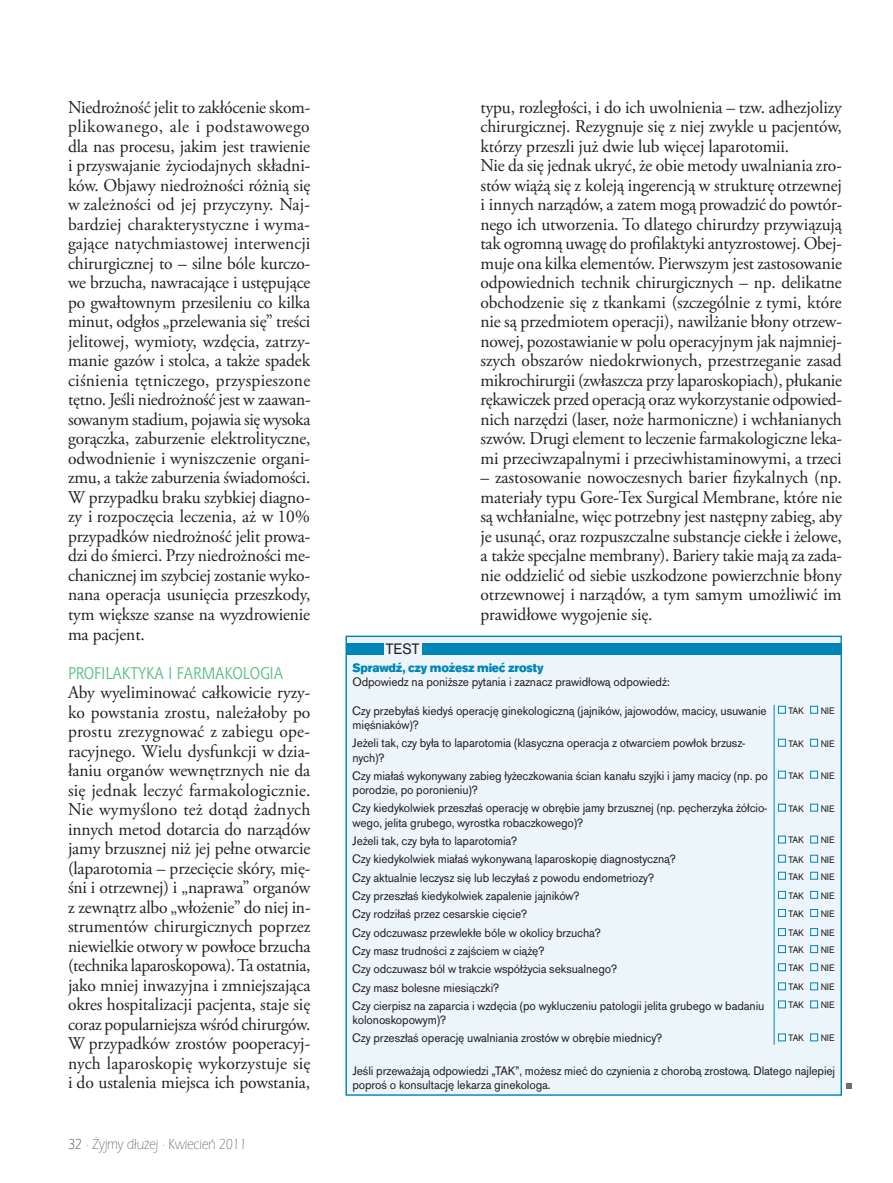
<style>
.page{position:relative;width:893px;height:1183px;background:#fff}
.page>*{position:absolute;margin:0;border:0;box-sizing:border-box;transform-origin:0 0}
.t1{font:18px/19.5px "Adobe Garamond Pro";letter-spacing:-.01em;color:#231f20;text-align:justify}
.t2{font:16.5px "EFN Manhattan";letter-spacing:-.005em;color:#57be85;scale:.9 1}
.t3{font:15.75px "Accius TEE";color:#231f20;scale:.94 1}
.t4{font:300 15px "Erie";color:#57585a;scale:.85 1}
.t5{font:12.9px/18.3px "Accius TEE";letter-spacing:-.01em;color:#231f20;scale:.95 1}
.t6{font:12.9px "Accius TEE Ultr";letter-spacing:-.02em;color:#0085b8;scale:.95 1}
.t7{font:9.75px "Accius TEE";letter-spacing:-.01em;color:#231f20;scale:.95 1}
.s1{color:#231f20}
</style>
<div class="page">
<div style="left:346px;top:636px;width:495px;height:458px;background:#ecf6fa"></div>
<div style="left:346px;top:643px;width:37px;height:11px;background:#0085b8"></div>
<div style="left:423px;top:643px;width:419px;height:11px;background:#0085b8"></div>
<div style="left:778px;top:705px;width:8px;height:8px;border:1px solid #0085b8"></div>
<div style="left:810px;top:705px;width:8px;height:8px;border:1px solid #0085b8"></div>
<div style="left:778px;top:738px;width:8px;height:8px;border:1px solid #0085b8"></div>
<div style="left:810px;top:738px;width:8px;height:8px;border:1px solid #0085b8"></div>
<div style="left:778px;top:770px;width:8px;height:8px;border:1px solid #0085b8"></div>
<div style="left:810px;top:770px;width:8px;height:8px;border:1px solid #0085b8"></div>
<div style="left:778px;top:803px;width:8px;height:8px;border:1px solid #0085b8"></div>
<div style="left:810px;top:803px;width:8px;height:8px;border:1px solid #0085b8"></div>
<div style="left:778px;top:835px;width:8px;height:8px;border:1px solid #0085b8"></div>
<div style="left:810px;top:835px;width:8px;height:8px;border:1px solid #0085b8"></div>
<div style="left:778px;top:854px;width:8px;height:8px;border:1px solid #0085b8"></div>
<div style="left:810px;top:854px;width:8px;height:8px;border:1px solid #0085b8"></div>
<div style="left:778px;top:871px;width:8px;height:8px;border:1px solid #0085b8"></div>
<div style="left:810px;top:871px;width:8px;height:8px;border:1px solid #0085b8"></div>
<div style="left:778px;top:890px;width:8px;height:8px;border:1px solid #0085b8"></div>
<div style="left:810px;top:890px;width:8px;height:8px;border:1px solid #0085b8"></div>
<div style="left:778px;top:908px;width:8px;height:8px;border:1px solid #0085b8"></div>
<div style="left:810px;top:908px;width:8px;height:8px;border:1px solid #0085b8"></div>
<div style="left:778px;top:928px;width:8px;height:7px;border:1px solid #0085b8"></div>
<div style="left:810px;top:928px;width:8px;height:7px;border:1px solid #0085b8"></div>
<div style="left:778px;top:945px;width:8px;height:7px;border:1px solid #0085b8"></div>
<div style="left:810px;top:945px;width:8px;height:7px;border:1px solid #0085b8"></div>
<div style="left:778px;top:963px;width:8px;height:7px;border:1px solid #0085b8"></div>
<div style="left:810px;top:963px;width:8px;height:7px;border:1px solid #0085b8"></div>
<div style="left:778px;top:982px;width:8px;height:7px;border:1px solid #0085b8"></div>
<div style="left:810px;top:982px;width:8px;height:7px;border:1px solid #0085b8"></div>
<div style="left:778px;top:1000px;width:8px;height:7px;border:1px solid #0085b8"></div>
<div style="left:810px;top:1000px;width:8px;height:7px;border:1px solid #0085b8"></div>
<div style="left:778px;top:1033px;width:8px;height:7px;border:1px solid #0085b8"></div>
<div style="left:810px;top:1033px;width:8px;height:7px;border:1px solid #0085b8"></div>
<hr style="left:774px;top:704px;width:1px;height:340px;background:#0085b8">
<svg style="left:846px;top:1083px;width:5px;height:4px"></svg>
<p class="t1" style="left:68px;top:98px;width:244px">Niedrożność jelit to zakłócenie skom&shy;plikowanego, ale i podstawowego dla nas procesu, jakim jest trawienie i przyswajanie życiodajnych składni&shy;ków. Objawy niedrożności różnią się w zależności od jej przyczyny. Naj&shy;bardziej charakterystyczne i wyma&shy;gające natychmiastowej interwencji chirurgicznej to – silne bóle kurczo&shy;we brzucha, nawracające i ustępujące po gwałtownym przesileniu co kilka minut, odgłos „przelewania się” treści jelitowej, wymioty, wzdęcia, zatrzy&shy;manie gazów i stolca, a także spadek ciśnienia tętniczego, przyspieszone tętno. Jeśli niedrożność jest w zaawan&shy;sowanym stadium, pojawia się wysoka gorączka, zaburzenie elektrolityczne, odwodnienie i wyniszczenie organi&shy;zmu, a także zaburzenia świadomości.<br>W przypadku braku szybkiej diagno&shy;zy i rozpoczęcia leczenia, aż w 10% przypadków niedrożność jelit prowa&shy;dzi do śmierci. Przy niedrożności me&shy;chanicznej im szybciej zostanie wyko&shy;nana operacja usunięcia przeszkody, tym większe szanse na wyzdrowienie ma pacjent.</p>
<p class="t2" style="left:68px;top:662px;width:241px">PROFILAKTYKA I FARMAKOLOGIA</p>
<p class="t1" style="left:68px;top:683px;width:244px">Aby wyeliminować całkowicie ryzy&shy;ko powstania zrostu, należałoby po prostu zrezygnować z zabiegu ope&shy;racyjnego. Wielu dysfunkcji w dzia&shy;łaniu organów wewnętrznych nie da się jednak leczyć farmakologicznie.<br>Nie wymyślono też dotąd żadnych innych metod dotarcia do narządów jamy brzusznej niż jej pełne otwarcie (laparotomia – przecięcie skóry, mię&shy;śni i otrzewnej) i „naprawa” organów z zewnątrz albo „włożenie” do niej in&shy;strumentów chirurgicznych poprzez niewielkie otwory w powłoce brzucha (technika laparoskopowa). Ta ostatnia, jako mniej inwazyjna i zmniejszająca okres hospitalizacji pacjenta, staje się coraz popularniejsza wśród chirurgów.<br>W przypadków zrostów pooperacyj&shy;nych laparoskopię wykorzystuje się i do ustalenia miejsca ich powstania,</p>
<p class="t4" style="left:68px;top:1135px;width:212px"><span class="s1">32</span> • Żyjmy dłużej • Kwiecień 2011</p>
<p class="t1" style="left:480px;top:98px;width:363px;text-align:left">typu, rozległości, i do ich uwolnienia – tzw. adhezjolizy chirurgicznej. Rezygnuje się z niej zwykle u pacjentów, którzy przeszli już dwie lub więcej laparotomii.<br>Nie da się jednak ukryć, że obie metody uwalniania zro&shy;stów wiążą się z koleją ingerencją w strukturę otrzewnej i innych narządów, a zatem mogą prowadzić do powtór&shy;nego ich utworzenia. To dlatego chirurdzy przywiązują tak ogromną uwagę do profilaktyki antyzrostowej. Obej&shy;muje ona kilka elementów. Pierwszym jest zastosowanie odpowiednich technik chirurgicznych – np. delikatne obchodzenie się z tkankami (szczególnie z tymi, które nie są przedmiotem operacji), nawilżanie błony otrzew&shy;nowej, pozostawianie w polu operacyjnym jak najmniej&shy;szych obszarów niedokrwionych, przestrzeganie zasad mikrochirurgii (zwłaszcza przy laparoskopiach), płukanie rękawiczek przed operacją oraz wykorzystanie odpowied&shy;nich narzędzi (laser, noże harmoniczne) i wchłanianych szwów. Drugi element to leczenie farmakologiczne leka&shy;mi przeciwzapalnymi i przeciwhistaminowymi, a trzeci</p>
<p class="t1" style="left:480px;top:468px;width:363px">– zastosowanie nowoczesnych barier fizykalnych (np. materiały typu Gore-Tex Surgical Membrane, które nie są wchłanialne, więc potrzebny jest następny zabieg, aby je usunąć, oraz rozpuszczalne substancje ciekłe i żelowe, a także specjalne membrany). Bariery takie mają za zada&shy;nie oddzielić od siebie uszkodzone powierzchnie błony otrzewnowej i narządów, a tym samym umożliwić im prawidłowe wygojenie się.</p>
<p class="t3" style="left:386px;top:640px;width:37px">TEST</p>
<p class="t6" style="left:352px;top:659px;width:203px">Sprawdź, czy możesz mieć zrosty</p>
<p class="t5" style="left:352px;top:672px;width:335px">Odpowiedz na poniższe pytania i zaznacz prawidłową odpowiedź:</p>
<p class="t5" style="left:352px;top:703px;width:438px;line-height:14.2px">Czy przebyłaś kiedyś operację ginekologiczną (jajników, jajowodów, macicy, usuwanie mięśniaków)?</p>
<p class="t5" style="left:352px;top:736px;width:415px;line-height:14.2px">Jeżeli tak, czy była to laparotomia (klasyczna operacja z otwarciem powłok brzusz&shy;nych)?</p>
<p class="t5" style="left:352px;top:768px;width:439px;line-height:14.2px">Czy miałaś wykonywany zabieg łyżeczkowania ścian kanału szyjki i jamy macicy (np. po porodzie, po poronieniu)?</p>
<p class="t5" style="left:352px;top:801px;width:438px;line-height:14.2px">Czy kiedykolwiek przeszłaś operację w obrębie jamy brzusznej (np. pęcherzyka żółcio&shy;wego, jelita grubego, wyrostka robaczkowego)?</p>
<p class="t5" style="left:352px;top:831px;width:435px">Jeżeli tak, czy była to laparotomia?<br>Czy kiedykolwiek miałaś wykonywaną laparoskopię diagnostyczną?<br>Czy aktualnie leczysz się lub leczyłaś z powodu endometriozy?<br>Czy przeszłaś kiedykolwiek zapalenie jajników?<br>Czy rodziłaś przez cesarskie cięcie?<br>Czy odczuwasz przewlekłe bóle w okolicy brzucha?<br>Czy masz trudności z zajściem w ciążę?<br>Czy odczuwasz ból w trakcie współżycia seksualnego?<br>Czy masz bolesne miesiączki?<br>Czy cierpisz na zaparcia i wzdęcia (po wykluczeniu patologii jelita grubego w badaniu</p>
<p class="t5" style="left:352px;top:1010px;width:328px">kolonoskopowym)?<br>Czy przeszłaś operację uwalniania zrostów w obrębie miednicy?</p>
<p class="t5" style="left:352px;top:1063px;width:510px;line-height:14.2px">Jeśli przeważają odpowiedzi „TAK”, możesz mieć do czynienia z chorobą zrostową. Dlatego najlepiej poproś o konsultację lekarza ginekologa.</p>
<p class="t7" style="left:788px;top:704px;width:18px">TAK</p>
<p class="t7" style="left:821px;top:704px;width:16px">NIE</p>
<p class="t7" style="left:788px;top:737px;width:18px">TAK</p>
<p class="t7" style="left:821px;top:737px;width:16px">NIE</p>
<p class="t7" style="left:788px;top:769px;width:18px">TAK</p>
<p class="t7" style="left:821px;top:769px;width:16px">NIE</p>
<p class="t7" style="left:788px;top:802px;width:18px">TAK</p>
<p class="t7" style="left:821px;top:802px;width:16px">NIE</p>
<p class="t7" style="left:788px;top:834px;width:18px">TAK</p>
<p class="t7" style="left:821px;top:834px;width:16px">NIE</p>
<p class="t7" style="left:788px;top:853px;width:18px">TAK</p>
<p class="t7" style="left:821px;top:853px;width:16px">NIE</p>
<p class="t7" style="left:788px;top:870px;width:18px">TAK</p>
<p class="t7" style="left:821px;top:870px;width:16px">NIE</p>
<p class="t7" style="left:788px;top:889px;width:18px">TAK</p>
<p class="t7" style="left:821px;top:889px;width:16px">NIE</p>
<p class="t7" style="left:788px;top:907px;width:18px">TAK</p>
<p class="t7" style="left:821px;top:907px;width:16px">NIE</p>
<p class="t7" style="left:788px;top:927px;width:18px">TAK</p>
<p class="t7" style="left:821px;top:927px;width:16px">NIE</p>
<p class="t7" style="left:788px;top:944px;width:18px">TAK</p>
<p class="t7" style="left:821px;top:944px;width:16px">NIE</p>
<p class="t7" style="left:788px;top:962px;width:18px">TAK</p>
<p class="t7" style="left:821px;top:962px;width:16px">NIE</p>
<p class="t7" style="left:788px;top:981px;width:18px">TAK</p>
<p class="t7" style="left:821px;top:981px;width:16px">NIE</p>
<p class="t7" style="left:788px;top:999px;width:18px">TAK</p>
<p class="t7" style="left:821px;top:999px;width:16px">NIE</p>
<p class="t7" style="left:788px;top:1032px;width:18px">TAK</p>
<p class="t7" style="left:821px;top:1032px;width:16px">NIE</p>
</div>
